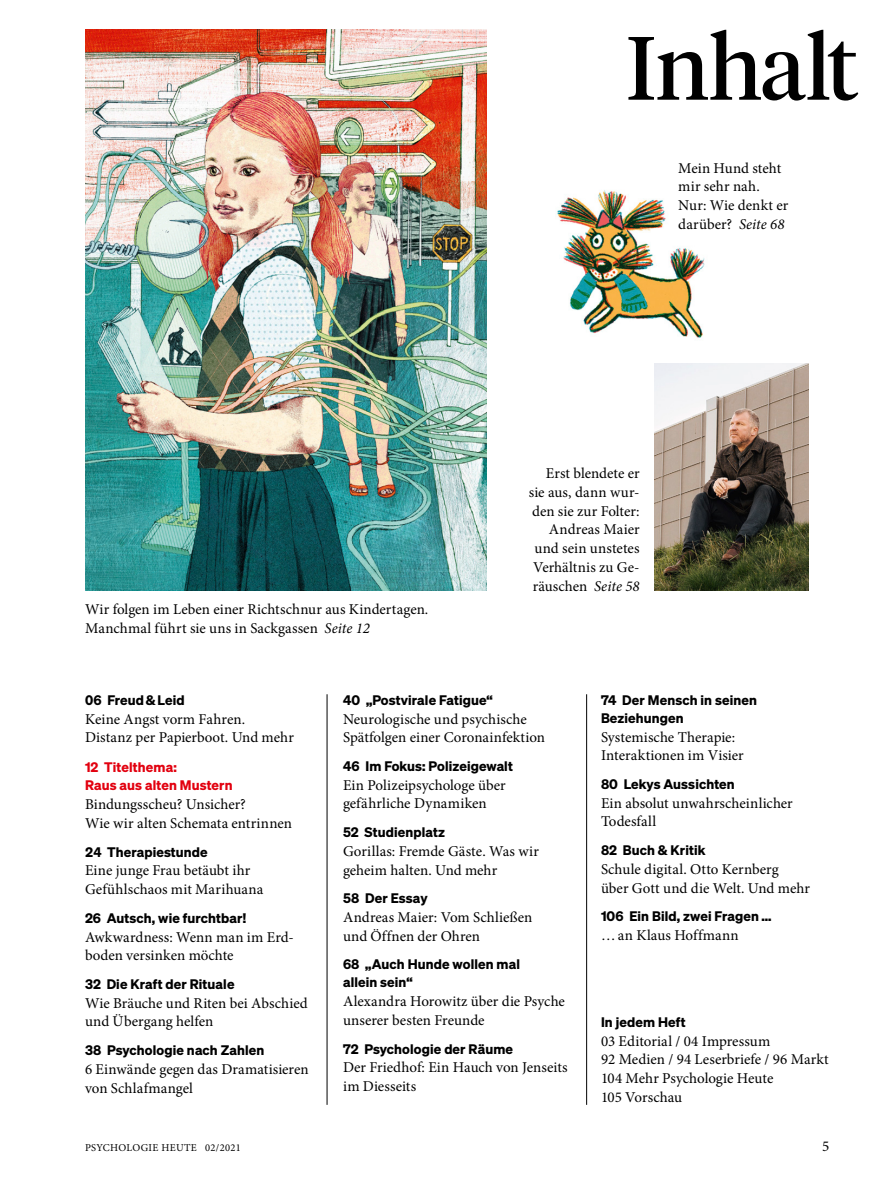
<style>
.page{position:relative;width:893px;height:1191px;background:#fff}
.page>*{position:absolute;margin:0;border:0;box-sizing:border-box;transform-origin:0 0}
.t1{font:89.25px "Tiempos Headline";letter-spacing:-.01em;color:#000}
.t2{font:15px/18.8px "Minion Pro";color:#000}
.t3{font:13.5px/18px "Sohne Dreiviertelfett";letter-spacing:.01em;color:#000}
.t4{font:13.5px/18.8px "Sohne Dreiviertelfett";letter-spacing:.01em;color:#e2000f}
.t5{font:10.5px "Minion Pro";letter-spacing:.03em;color:#000}
.s1{font-style:italic}
</style>
<div class="page">
<img style="left:557px;top:190px;width:148px;height:148px">
<img style="left:85px;top:30px;width:402px;height:560px">
<img style="left:654px;top:363px;width:155px;height:227px">
<hr style="left:327px;top:694px;width:1px;height:410px;background:#000">
<hr style="left:586px;top:694px;width:1px;height:410px;background:#000">
<h1 class="t1" style="left:626px;top:7px;width:234px">Inhalt</h1>
<p class="t2" style="left:85px;top:600px;width:345px">Wir folgen im Leben einer Richtschnur aus Kindertagen.<br>Manchmal führt sie uns in Sackgassen <span class="s1">Seite 12</span></p>
<p class="t2" style="left:678px;top:158px;width:112px">Mein Hund steht mir sehr nah.<br>Nur: Wie denkt er darüber? <span class="s1">Seite 68</span></p>
<p class="t2" style="left:529px;top:464px;width:112px;text-align:right">Erst blendete er sie aus, dann wur&shy;den sie zur Folter:<br>Andreas Maier und sein unstetes<br>Verhältnis zu Ge&shy;räuschen <span class="s1">Seite 58</span></p>
<p class="t3" style="left:85px;top:690px;width:101px">06 Freud &amp; Leid</p>
<p class="t2" style="left:85px;top:709px;width:210px">Keine Angst vorm Fahren.<br>Distanz per Papierboot. Und mehr</p>
<p class="t4" style="left:85px;top:757px;width:149px">12 Titelthema:<br>Raus aus alten Mustern</p>
<p class="t2" style="left:85px;top:795px;width:208px">Bindungsscheu? Unsicher?<br>Wie wir alten Schemata entrinnen</p>
<p class="t3" style="left:85px;top:842px;width:124px">24 Therapiestunde</p>
<p class="t2" style="left:85px;top:861px;width:180px">Eine junge Frau betäubt ihr<br>Gefühlschaos mit Marihuana</p>
<p class="t3" style="left:85px;top:908px;width:163px">26 Autsch, wie furchtbar!</p>
<p class="t2" style="left:85px;top:927px;width:209px">Awkwardness: Wenn man im Erd&shy;boden versinken möchte</p>
<p class="t3" style="left:85px;top:974px;width:151px">32 Die Kraft der Rituale</p>
<p class="t2" style="left:85px;top:993px;width:224px">Wie Bräuche und Riten bei Abschied und Übergang helfen</p>
<p class="t3" style="left:85px;top:1040px;width:181px">38 Psychologie nach Zahlen</p>
<p class="t2" style="left:85px;top:1059px;width:225px">6 Einwände gegen das Dramatisieren von Schlafmangel</p>
<p class="t3" style="left:343px;top:690px;width:151px">40 „Postvirale Fatigue“</p>
<p class="t2" style="left:343px;top:709px;width:204px">Neurologische und psychische<br>Spätfolgen einer Coronainfektion</p>
<p class="t3" style="left:343px;top:756px;width:171px">46 Im Fokus: Polizeigewalt</p>
<p class="t2" style="left:343px;top:775px;width:164px">Ein Polizeipsychologe über gefährliche Dynamiken</p>
<p class="t3" style="left:343px;top:823px;width:104px">52 Studienplatz</p>
<p class="t2" style="left:343px;top:841px;width:197px">Gorillas: Fremde Gäste. Was wir geheim halten. Und mehr</p>
<p class="t3" style="left:343px;top:889px;width:86px">58 Der Essay</p>
<p class="t2" style="left:343px;top:908px;width:191px">Andreas Maier: Vom Schließen und Öffnen der Ohren</p>
<p class="t3" style="left:343px;top:955px;width:178px">68 „Auch Hunde wollen mal allein sein“</p>
<p class="t2" style="left:343px;top:992px;width:223px">Alexandra Horowitz über die Psyche unserer besten Freunde</p>
<p class="t3" style="left:343px;top:1039px;width:171px">72 Psychologie der Räume</p>
<p class="t2" style="left:343px;top:1058px;width:226px">Der Friedhof: Ein Hauch von Jenseits im Diesseits</p>
<p class="t3" style="left:601px;top:690px;width:157px">74 Der Mensch in seinen<br>Beziehungen</p>
<p class="t2" style="left:601px;top:727px;width:144px">Systemische Therapie:<br>Interaktionen im Visier</p>
<p class="t3" style="left:601px;top:774px;width:135px">80 Lekys Aussichten</p>
<p class="t2" style="left:601px;top:793px;width:193px">Ein absolut unwahrscheinlicher<br>Todesfall</p>
<p class="t3" style="left:601px;top:841px;width:106px">82 Buch &amp; Kritik</p>
<p class="t2" style="left:601px;top:859px;width:211px">Schule digital. Otto Kernberg<br>über Gott und die Welt. Und mehr</p>
<p class="t3" style="left:601px;top:907px;width:172px">106 Ein Bild, zwei Fragen …</p>
<p class="t2" style="left:601px;top:926px;width:139px">… an Klaus Hoffmann</p>
<p class="t3" style="left:601px;top:1012px;width:86px">In jedem Heft</p>
<p class="t2" style="left:601px;top:1031px;width:229px">03 Editorial / 04 Impressum<br>92 Medien / 94 Leserbriefe / 96 Markt<br>104 Mehr Psychologie Heute<br>105 Vorschau</p>
<p class="t5" style="left:85px;top:1140px;width:157px">PSYCHOLOGIE HEUTE 02/2021</p>
<p class="t2" style="left:822px;top:1136px;width:9px">5</p>
</div>
